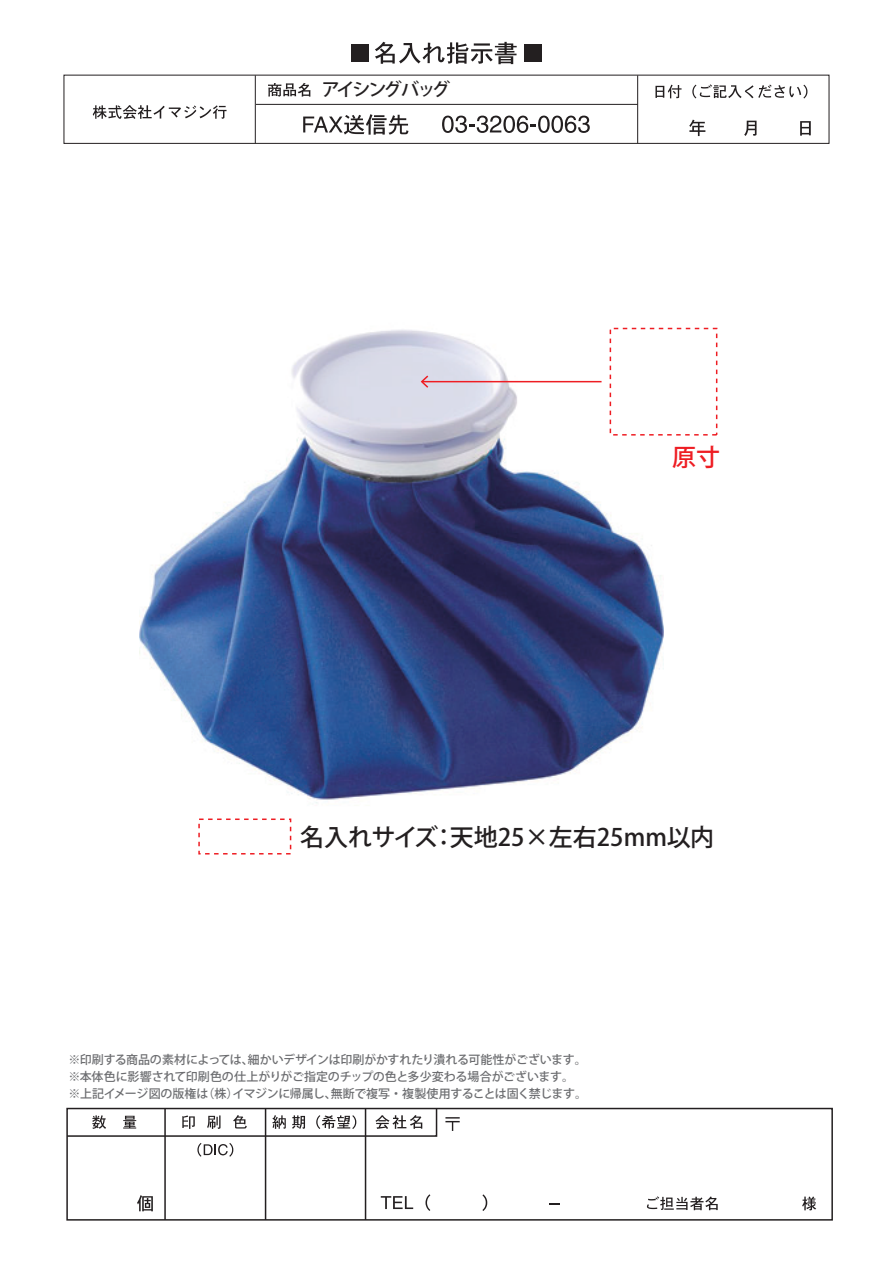
<style>
.page{position:relative;width:893px;height:1263px;background:#fff}
.page>*{position:absolute;margin:0;border:0;box-sizing:border-box;transform-origin:0 0}
.t1{font:500 24px "Koz Go Pr 6 N";color:#231f20}
.t2{font:500 24px "Koz Go Pr 6 N";color:#ee1d23}
.t3{font:500 18px "Koz Go Pr 6 N";letter-spacing:-.12em;color:#231f20}
.t4{font:500 12px/17px "Koz Go Pr 6 N";letter-spacing:-.02em;color:#6c6d70}
</style>
<div class="page">
<img style="left:139px;top:327px;width:524px;height:496px">
<div style="left:66px;top:1108px;width:767px;height:112px;border:2px solid #231f20"></div>
<hr style="left:265px;top:1108px;width:1px;height:112px;background:#231f20">
<hr style="left:164px;top:1109px;width:2px;height:111px;background:#231f20">
<hr style="left:365px;top:1108px;width:1px;height:112px;background:#231f20">
<svg style="left:66px;top:1107px;width:372px;height:30px"></svg>
<svg style="left:197px;top:1143px;width:36px;height:14px"></svg>
<svg style="left:137px;top:1195px;width:16px;height:16px"></svg>
<svg style="left:381px;top:1196px;width:32px;height:13px"></svg>
<svg style="left:425px;top:1194px;width:5px;height:17px"></svg>
<svg style="left:482px;top:1194px;width:5px;height:17px"></svg>
<svg style="left:445px;top:1117px;width:15px;height:14px"></svg>
<svg style="left:647px;top:1196px;width:71px;height:14px"></svg>
<svg style="left:802px;top:1196px;width:14px;height:14px"></svg>
<div style="left:64px;top:75px;width:765px;height:69px;border:1px solid #231f20"></div>
<svg style="left:93px;top:105px;width:134px;height:14px"></svg>
<svg style="left:655px;top:85px;width:26px;height:13px"></svg>
<svg style="left:692px;top:84px;width:115px;height:15px"></svg>
<svg style="left:689px;top:120px;width:16px;height:16px"></svg>
<svg style="left:744px;top:121px;width:12px;height:15px"></svg>
<svg style="left:800px;top:121px;width:11px;height:15px"></svg>
<hr style="left:255px;top:75px;width:1px;height:68px;background:#231f20">
<div style="left:351px;top:44px;width:18px;height:18px;background:#231f20"></div>
<svg style="left:375px;top:42px;width:142px;height:22px"></svg>
<div style="left:524px;top:44px;width:18px;height:18px;background:#231f20"></div>
<svg style="left:303px;top:114px;width:105px;height:21px"></svg>
<svg style="left:442px;top:116px;width:148px;height:17px"></svg>
<hr style="left:637px;top:75px;width:1px;height:68px;background:#231f20">
<hr style="left:256px;top:104px;width:382px;height:1px;background:#231f20">
<svg style="left:268px;top:83px;width:42px;height:14px"></svg>
<div style="left:198px;top:818px;width:93px;height:36px;background:#fff;border:2px dashed #ee1d23"></div>
<div style="left:610px;top:328px;width:107px;height:108px;background:#fff;border:2px dashed #ee1d23"></div>
<hr style="left:422px;top:381px;width:180px;height:1px;background:#ee1d23">
<svg style="left:421px;top:375px;width:7px;height:13px"></svg>
<h2 class="t3" style="left:322px;top:79px;width:130px">アイシングバッグ</h2>
<h1 class="t2" style="left:672px;top:444px;width:49px">原寸</h1>
<h1 class="t1" style="left:300px;top:824px;width:416px">名入れサイズ：天地25×左右25mm以内</h1>
<p class="t4" style="left:69px;top:1052px;width:520px">※印刷する商品の素材によっては、細かいデザインは印刷がかすれたり潰れる可能性がございます。※本体色に影響されて印刷色の仕上がりがご指定のチップの色と多少変わる場合がございます。※上記イメージ図の版権は（株）イマジンに帰属し、無断で複写・複製使用することは固く禁じます。</p>
</div>
